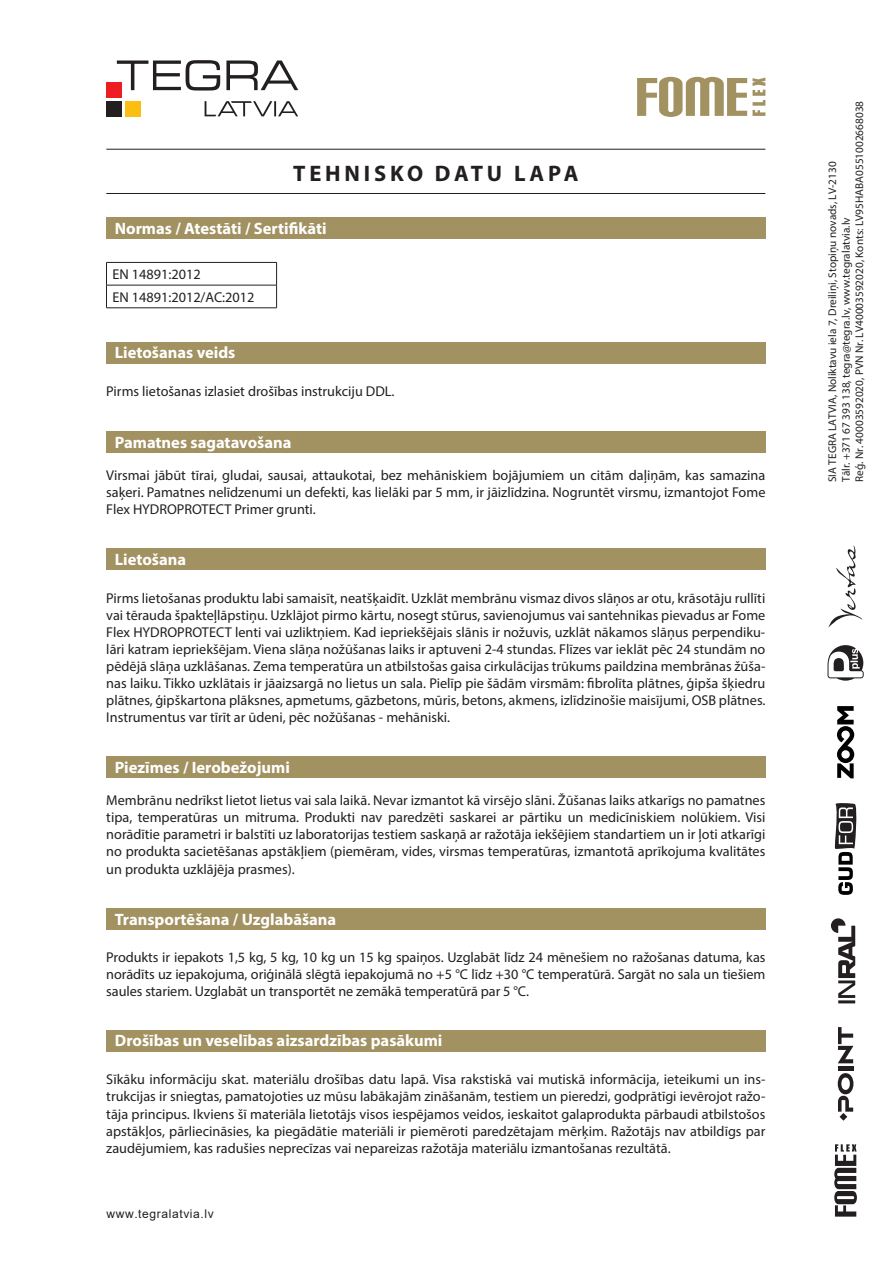
<style>
.page{position:relative;width:893px;height:1263px;background:#fff}
.page>*{position:absolute;margin:0;border:0;box-sizing:border-box;transform-origin:0 0}
.t1{font:700 22.5px "Myriad Pro";letter-spacing:.17em;color:#231f20}
.t2{font:700 16.5px "Myriad Pro";color:#fff}
.t3{font:14.25px/17.1px "Myriad Pro";color:#231f20;text-align:justify}
.t4{font:12px "Arial";letter-spacing:.05em;color:#231f20}
.t5{font:11.25px/13.5px "Myriad Pro";color:#231f20}
</style>
<div class="page">
<div style="left:106px;top:83px;width:16px;height:15px;background:#ee1d23"></div>
<div style="left:125px;top:101px;width:15px;height:15px;background:#fdbe12"></div>
<div style="left:106px;top:101px;width:16px;height:15px;background:#231f20"></div>
<svg style="left:117px;top:60px;width:181px;height:31px"></svg>
<svg style="left:205px;top:101px;width:93px;height:15px"></svg>
<svg style="left:834px;top:1144px;width:23px;height:72px"></svg>
<hr style="left:838px;top:1067px;width:15px;height:4px;background:#231f20">
<svg style="left:838px;top:1027px;width:15px;height:36px"></svg>
<svg style="left:838px;top:1073px;width:15px;height:39px"></svg>
<svg style="left:840px;top:1113px;width:7px;height:8px"></svg>
<svg style="left:827px;top:645px;width:37px;height:36px"></svg>
<svg style="left:828px;top:545px;width:34px;height:82px"></svg>
<hr style="left:838px;top:1000px;width:17px;height:3px;background:#231f20">
<svg style="left:831px;top:918px;width:24px;height:80px"></svg>
<svg style="left:835px;top:803px;width:22px;height:92px"></svg>
<svg style="left:837px;top:706px;width:17px;height:72px"></svg>
<svg style="left:637px;top:77px;width:128px;height:40px"></svg>
<hr style="left:106px;top:193px;width:659px;height:1px;background:#231f20">
<hr style="left:106px;top:149px;width:659px;height:1px;background:#231f20">
<div style="left:106px;top:217px;width:659px;height:21px;background:#a29161"></div>
<hr style="left:106px;top:262px;width:171px;height:1px;background:#231f20">
<hr style="left:106px;top:285px;width:171px;height:1px;background:#231f20">
<svg style="left:106px;top:263px;width:1px;height:45px"></svg>
<svg style="left:276px;top:263px;width:1px;height:45px"></svg>
<hr style="left:106px;top:308px;width:171px;height:1px;background:#231f20">
<div style="left:106px;top:342px;width:659px;height:21px;background:#a29161"></div>
<div style="left:106px;top:756px;width:659px;height:21px;background:#a29161"></div>
<div style="left:106px;top:431px;width:659px;height:21px;background:#a29161"></div>
<div style="left:106px;top:548px;width:659px;height:22px;background:#a29161"></div>
<div style="left:106px;top:909px;width:659px;height:21px;background:#a29161"></div>
<div style="left:106px;top:1030px;width:659px;height:21px;background:#a29161"></div>
<h1 class="t1" style="left:293px;top:158px;width:287px">TEHNISKO DATU LAPA</h1>
<p class="t2" style="left:115px;top:217px;width:213px">Normas / Atestāti / Sertifikāti</p>
<p class="t3" style="left:112px;top:263px;width:144px;line-height:22.6px">EN 14891:2012<br>EN 14891:2012/AC:2012</p>
<p class="t2" style="left:115px;top:342px;width:122px">Lietošanas veids</p>
<p class="t3" style="left:106px;top:383px;width:290px">Pirms lietošanas izlasiet drošības instrukciju DDL.</p>
<p class="t2" style="left:115px;top:431px;width:178px">Pamatnes sagatavošana</p>
<p class="t3" style="left:106px;top:467px;width:661px">Virsmai jābūt tīrai, gludai, sausai, attaukotai, bez mehāniskiem bojājumiem un citām daļiņām, kas samazina saķeri. Pamatnes nelīdzenumi un defekti, kas lielāki par 5 mm, ir jāizlīdzina. Nogruntēt virsmu, izmantojot Fome Flex HYDROPROTECT Primer grunti.</p>
<p class="t2" style="left:115px;top:548px;width:73px">Lietošana</p>
<p class="t3" style="left:106px;top:589px;width:661px">Pirms lietošanas produktu labi samaisīt, neatšķaidīt. Uzklāt membrānu vismaz divos slāņos ar otu, krāsotāju rullīti vai tērauda špakteļlāpstiņu. Uzklājot pirmo kārtu, nosegt stūrus, savienojumus vai santehnikas pievadus ar Fome Flex HYDROPROTECT lenti vai uzliktņiem. Kad iepriekšējais slānis ir nožuvis, uzklāt nākamos slāņus perpendiku&shy;lāri katram iepriekšējam. Viena slāņa nožūšanas laiks ir aptuveni 2-4 stundas. Flīzes var ieklāt pēc 24 stundām no pēdējā slāņa uzklāšanas. Zema temperatūra un atbilstošas gaisa cirkulācijas trūkums paildzina membrānas žūša&shy;nas laiku. Tikko uzklātais ir jāaizsargā no lietus un sala. Pielīp pie šādām virsmām: fibrolīta plātnes, ģipša šķiedru plātnes, ģipškartona plāksnes, apmetums, gāzbetons, mūris, betons, akmens, izlīdzinošie maisījumi, OSB plātnes.<br>Instrumentus var tīrīt ar ūdeni, pēc nožūšanas - mehāniski.</p>
<p class="t2" style="left:115px;top:756px;width:177px">Piezīmes / Ierobežojumi</p>
<p class="t3" style="left:106px;top:791px;width:661px">Membrānu nedrīkst lietot lietus vai sala laikā. Nevar izmantot kā virsējo slāni. Žūšanas laiks atkarīgs no pamatnes tipa, temperatūras un mitruma. Produkti nav paredzēti saskarei ar pārtiku un medicīniskiem nolūkiem. Visi norādītie parametri ir balstīti uz laboratorijas testiem saskaņā ar ražotāja iekšējiem standartiem un ir ļoti atkarīgi no produkta sacietēšanas apstākļiem (piemēram, vides, virsmas temperatūras, izmantotā aprīkojuma kvalitātes un produkta uzklājēja prasmes).</p>
<p class="t2" style="left:115px;top:909px;width:223px">Transportēšana / Uzglabāšana</p>
<p class="t3" style="left:106px;top:948px;width:661px">Produkts ir iepakots 1,5 kg, 5 kg, 10 kg un 15 kg spaiņos. Uzglabāt līdz 24 mēnešiem no ražošanas datuma, kas norādīts uz iepakojuma, oriģinālā slēgtā iepakojumā no +5 °C līdz +30 °C temperatūrā. Sargāt no sala un tiešiem saules stariem. Uzglabāt un transportēt ne zemākā temperatūrā par 5 °C.</p>
<p class="t2" style="left:115px;top:1030px;width:329px">Drošības un veselības aizsardzības pasākumi</p>
<p class="t3" style="left:106px;top:1071px;width:661px">Sīkāku informāciju skat. materiālu drošības datu lapā. Visa rakstiskā vai mutiskā informācija, ieteikumi un ins&shy;trukcijas ir sniegtas, pamatojoties uz mūsu labākajām zināšanām, testiem un pieredzi, godprātīgi ievērojot ražo&shy;tāja principus. Ikviens šī materiāla lietotājs visos iespējamos veidos, ieskaitot galaprodukta pārbaudi atbilstošos apstākļos, pārliecināsies, ka piegādātie materiāli ir piemēroti paredzētajam mērķim. Ražotājs nav atbildīgs par zaudējumiem, kas radušies neprecīzas vai nepareizas ražotāja materiālu izmantošanas rezultātā.</p>
<p class="t4" style="left:106px;top:1205px;width:109px">www.tegralatvia.lv</p>
<p class="t5" style="left:825px;top:482px;width:383px;rotate:-90deg">SIA TEGRA LATVIA, Noliktavu iela 7, Dreiliņi, Stopiņu novads, LV-2130<br>Tālr. +371 67 393 138, tegra@tegra.lv, www.tegralatvia.lv<br>Reģ. Nr. 40003592020, PVN Nr. LV40003592020, Konts: LV95HABA0551002668038</p>
</div>
